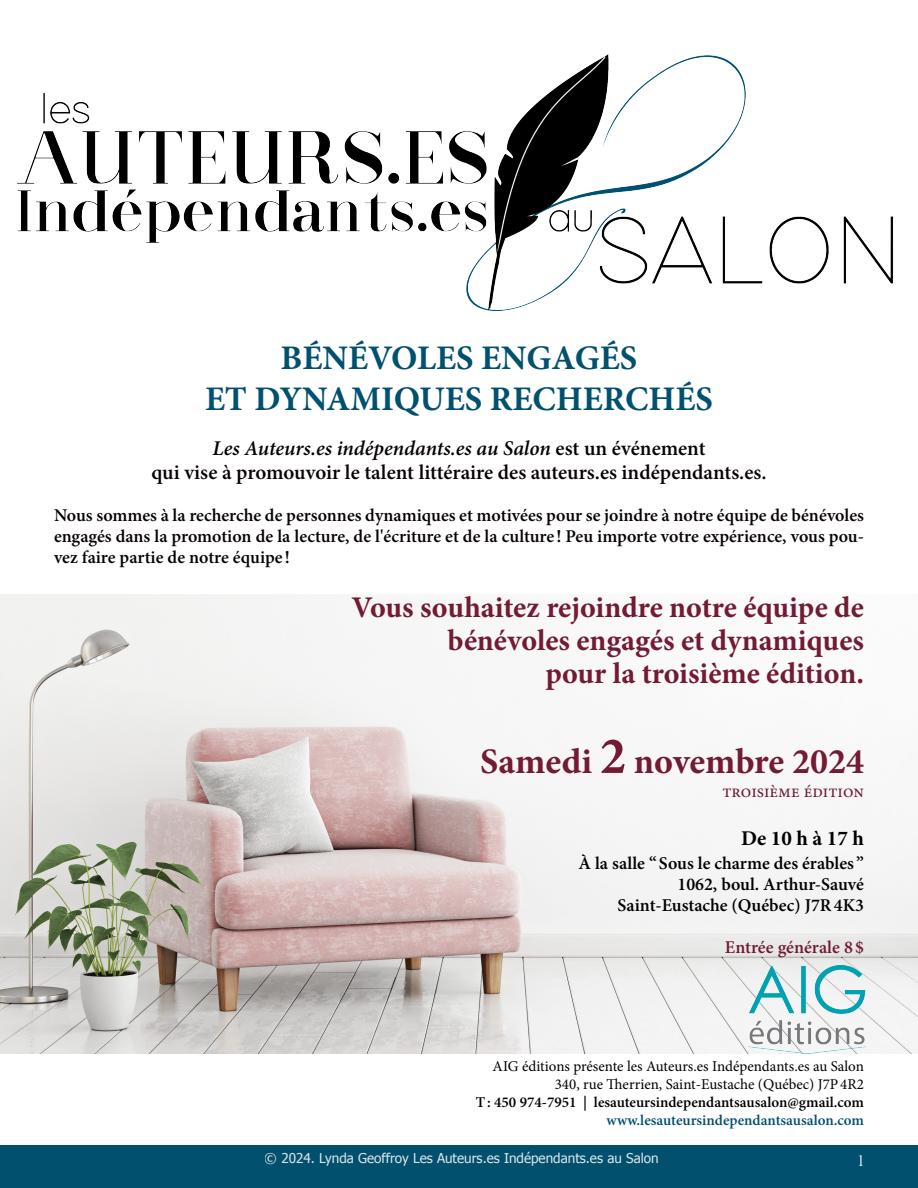
<style>
.page{position:relative;width:918px;height:1188px;background:#fff}
.page>*{position:absolute;margin:0;border:0;box-sizing:border-box;transform-origin:0 0}
.t1{font:700 36px "Minion Pro";color:#721b33}
.t2{font:700 34.5px "Minion Pro";color:#01506e}
.t3{font:700 30px "Minion Pro";color:#721b33}
.t4{font:600 21px "Minion Pro";color:#080302}
.t5{font:italic 600 21px "Minion Pro";color:#080302}
.t6{font:700 21px "Minion Pro";color:#000001}
.t7{font:600 18px/21px "Minion Pro";color:#080302;text-align:justify}
.t8{font:600 18px "Minion Pro";color:#000001}
.t9{font:18px "Minion Pro";color:#721b33}
.t10{font:600 18px "Minion Pro";color:#721b33}
.t11{font:16.5px "Baskerville";color:#fff}
.t12{font:15px "Minion Pro";color:#000001}
.t13{font:600 15px "Minion Pro";color:#000001}
.t14{font:600 15px "Minion Pro";color:#01506e}
.t15{font:13.5px "Tahoma";color:#fff}
.s1{font-style:normal}
.s2{font-size:52.5px}
</style>
<div class="page">
<div style="left:0;top:1145px;width:918px;height:43px;background:#01506e"></div>
<img style="left:0;top:594px;width:918px;height:459px">
<img style="left:748px;top:965px;width:117px;height:88px">
<img style="left:17px;top:54px;width:876px;height:257px">
<p class="t2" style="left:281px;top:333px;width:358px">BÉNÉVOLES ENGAGÉS</p>
<p class="t2" style="left:205px;top:375px;width:509px">ET DYNAMIQUES RECHERCHÉS</p>
<p class="t5" style="left:212px;top:433px;width:495px">Les Auteurs.es indépendants.es au Salon <span class="s1">est un événement</span></p>
<p class="t4" style="left:151px;top:458px;width:617px">qui vise à promouvoir le talent littéraire des auteurs.es indépendants.es.</p>
<p class="t7" style="left:54px;top:505px;width:812px">Nous sommes à la recherche de personnes dynamiques et motivées pour se joindre à notre équipe de bénévoles engagés dans la promotion de la lecture, de l'écriture et de la culture ! Peu importe votre expérience, vous pou&shy;vez faire partie de notre équipe !</p>
<p class="t3" style="left:351px;top:586px;width:514px">Vous souhaitez rejoindre notre équipe de</p>
<p class="t3" style="left:448px;top:619px;width:418px">bénévoles engagés et dynamiques</p>
<p class="t3" style="left:545px;top:652px;width:320px">pour la troisième édition.</p>
<p class="t1" style="left:480px;top:736px;width:385px">Samedi <span class="s2">2</span> novembre 2024</p>
<p class="t9" style="left:722px;top:779px;width:143px">troisième édition</p>
<p class="t6" style="left:741px;top:823px;width:124px">De 10 h à 17 h</p>
<p class="t8" style="left:579px;top:851px;width:287px">À la salle “ Sous le charme des érables ”</p>
<p class="t8" style="left:677px;top:872px;width:188px">1062, boul. Arthur-Sauvé</p>
<p class="t8" style="left:618px;top:893px;width:248px">Saint-Eustache (Québec) J7R4K3</p>
<p class="t10" style="left:725px;top:935px;width:141px">Entrée générale 8 $</p>
<p class="t12" style="left:493px;top:1057px;width:373px">AIG éditions présente les Auteurs.es Indépendants.es au Salon</p>
<p class="t12" style="left:555px;top:1075px;width:311px">340, rue Therrien, Saint-Eustache (Québec) J7P4R2</p>
<p class="t13" style="left:476px;top:1092px;width:390px">T: 450 974-7951 | lesauteursindependantsausalon@gmail.com</p>
<p class="t14" style="left:607px;top:1110px;width:259px">www.lesauteursindependantsausalon.com</p>
<p class="t15" style="left:265px;top:1149px;width:396px">© 2024. Lynda Geoffroy Les Auteurs.es Indépendants.es au Salon</p>
<p class="t11" style="left:857px;top:1151px;width:10px">1</p>
</div>
